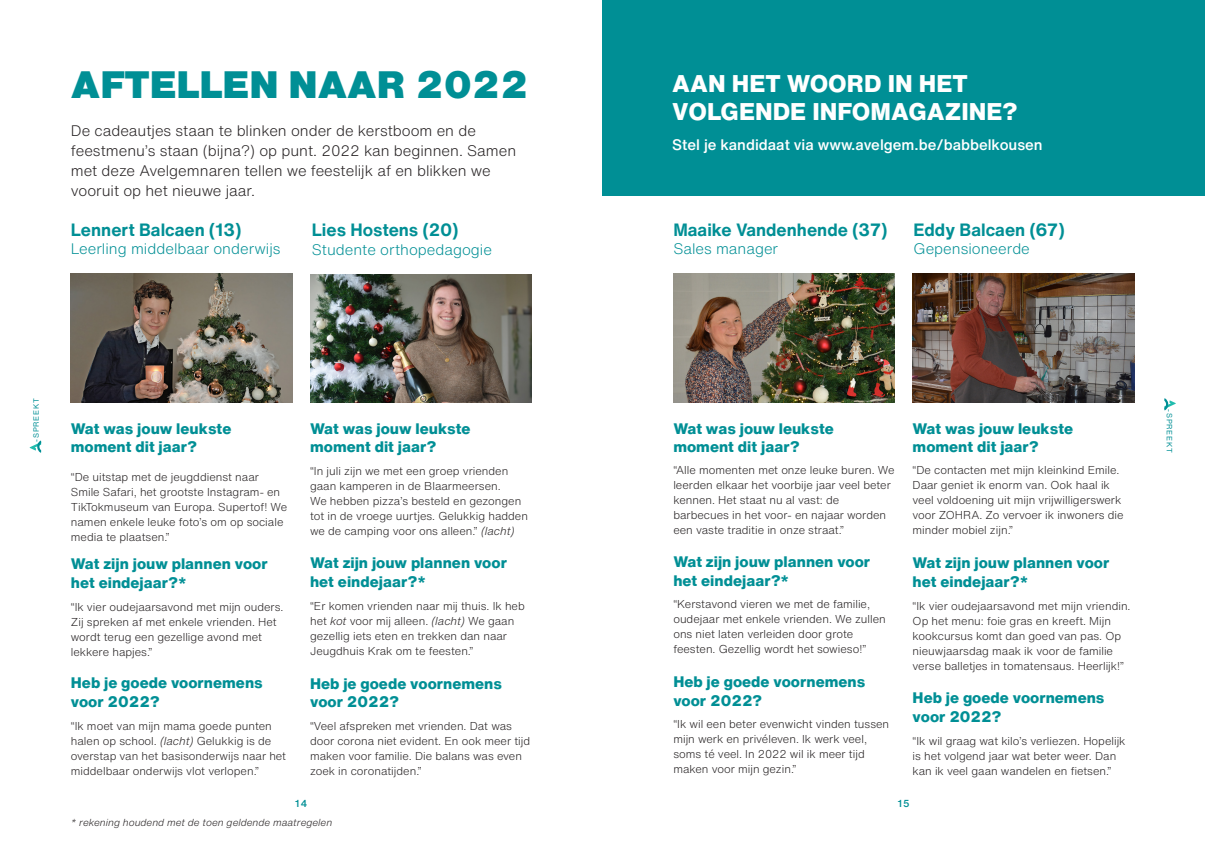
<style>
.page{position:relative;width:1205px;height:851px;background:#fff}
.page>*{position:absolute;margin:0;border:0;box-sizing:border-box;transform-origin:0 0}
.t1{font:900 37.5px "Helvetica Now Text";color:#008f95}
.t2{font:800 23.75px/28.5px "Helvetica Now Text";color:#fff}
.t3{font:700 17.5px "Helvetica Now Text";color:#008f95}
.t4{font:800 15px/18.8px "Helvetica Now Text";color:#008f95}
.t5{font:300 15px/20px "Helvetica Now Text";color:#231f20}
.t6{font:300 15px "Helvetica Now Text";color:#008f95}
.t7{font:500 15px "Helvetica Now Text";color:#fff}
.t8{font:300 11.25px/15px "Helvetica Now Text";color:#231f20}
.t9{font:italic 300 10px "Helvetica Now Text";color:#231f20}
.t10{font:500 10px "Helvetica Now Text";color:#008f95}
.t11{font:7.5px "Helvetica Now Text";letter-spacing:.1em;color:#008f95}
.s1{font-style:italic}
</style>
<div class="page">
<img style="left:673px;top:273px;width:222px;height:129px">
<img style="left:912px;top:273px;width:222px;height:129px">
<svg style="left:1164px;top:398px;width:11px;height:12px"></svg>
<div style="left:602px;top:0;width:603px;height:195px;background:#008f95"></div>
<img style="left:71px;top:273px;width:221px;height:129px">
<img style="left:310px;top:275px;width:222px;height:127px">
<svg style="left:30px;top:440px;width:11px;height:12px"></svg>
<p class="t1" style="left:71px;top:56px;width:459px">AFTELLEN NAAR 2022</p>
<p class="t5" style="left:71px;top:120px;width:447px">De cadeautjes staan te blinken onder de kerstboom en de feestmenu’s staan (bijna?) op punt. 2022 kan beginnen. Samen met deze Avelgemnaren tellen we feestelijk af en blikken we vooruit op het nieuwe jaar.</p>
<p class="t3" style="left:71px;top:216px;width:172px">Lennert Balcaen (13)</p>
<p class="t6" style="left:71px;top:237px;width:211px">Leerling middelbaar onderwijs</p>
<p class="t3" style="left:312px;top:216px;width:148px">Lies Hostens (20)</p>
<p class="t6" style="left:312px;top:238px;width:182px">Studente orthopedagogie</p>
<p class="t11" style="left:30px;top:441px;width:45px;rotate:-90deg">-SPREEKT</p>
<p class="t4" style="left:71px;top:419px;width:162px;line-height:18px">Wat was jouw leukste moment dit jaar?</p>
<p class="t8" style="left:71px;top:468px;width:218px">“De uitstap met de jeugddienst naar Smile Safari, het grootste Instagram- en TikTokmuseum van Europa. Supertof! We namen enkele leuke foto’s om op sociale media te plaatsen.”</p>
<p class="t4" style="left:71px;top:554px;width:198px">Wat zijn jouw plannen voor het eindejaar?*</p>
<p class="t8" style="left:71px;top:598px;width:214px">“Ik vier oudejaarsavond met mijn ouders.<br>Zij spreken af met enkele vrienden. Het wordt terug een gezellige avond met lekkere hapjes.”</p>
<p class="t4" style="left:71px;top:673px;width:193px">Heb je goede voornemens voor 2022?</p>
<p class="t8" style="left:71px;top:717px;width:217px">“Ik moet van mijn mama goede punten halen op school. <span class="s1">(lacht)</span> Gelukkig is de overstap van het basisonderwijs naar het middelbaar onderwijs vlot verlopen.”</p>
<p class="t4" style="left:310px;top:419px;width:162px;line-height:18px">Wat was jouw leukste moment dit jaar?</p>
<p class="t8" style="left:310px;top:462px;width:200px">“In juli zijn we met een groep vrienden gaan kamperen in de Blaarmeersen.</p>
<p class="t8" style="left:310px;top:492px;width:219px">We hebben pizza’s besteld en gezongen tot in de vroege uurtjes. Gelukkig hadden we de camping voor ons alleen.” <span class="s1">(lacht)</span></p>
<p class="t4" style="left:310px;top:553px;width:198px">Wat zijn jouw plannen voor het eindejaar?*</p>
<p class="t8" style="left:310px;top:597px;width:216px">“Er komen vrienden naar mij thuis. Ik heb het <span class="s1">kot</span> voor mij alleen. <span class="s1">(lacht)</span> We gaan gezellig iets eten en trekken dan naar Jeugdhuis Krak om te feesten.”</p>
<p class="t4" style="left:310px;top:673px;width:193px">Heb je goede voornemens voor 2022?</p>
<p class="t8" style="left:310px;top:717px;width:222px">“Veel afspreken met vrienden. Dat was door corona niet evident. En ook meer tijd maken voor familie. Die balans was even zoek in coronatijden.”</p>
<p class="t10" style="left:295px;top:795px;width:14px">14</p>
<p class="t9" style="left:71px;top:815px;width:263px">* rekening houdend met de toen geldende maatregelen</p>
<p class="t2" style="left:672px;top:68px;width:347px">AAN HET WOORD IN HET<br>VOLGENDE INFOMAGAZINE?</p>
<p class="t7" style="left:672px;top:134px;width:372px">Stel je kandidaat via www.avelgem.be/babbelkousen</p>
<p class="t3" style="left:673px;top:216px;width:216px">Maaike Vandenhende (37)</p>
<p class="t6" style="left:673px;top:237px;width:106px">Sales manager</p>
<p class="t3" style="left:913px;top:216px;width:153px">Eddy Balcaen (67)</p>
<p class="t6" style="left:913px;top:237px;width:118px">Gepensioneerde</p>
<p class="t4" style="left:673px;top:419px;width:162px;line-height:18px">Wat was jouw leukste moment dit jaar?</p>
<p class="t8" style="left:673px;top:462px;width:223px">“Alle momenten met onze leuke buren. We leerden elkaar het voorbije jaar veel beter kennen. Het staat nu al vast: de barbecues in het voor- en najaar worden een vaste traditie in onze straat.”</p>
<p class="t4" style="left:673px;top:552px;width:198px">Wat zijn jouw plannen voor het eindejaar?*</p>
<p class="t8" style="left:673px;top:596px;width:214px">“Kerstavond vieren we met de familie, oudejaar met enkele vrienden. We zullen ons niet laten verleiden door grote feesten. Gezellig wordt het sowieso!”</p>
<p class="t4" style="left:673px;top:672px;width:193px">Heb je goede voornemens voor 2022?</p>
<p class="t8" style="left:673px;top:716px;width:217px">“Ik wil een beter evenwicht vinden tussen mijn werk en privéleven. Ik werk veel, soms té veel. In 2022 wil ik meer tijd maken voor mijn gezin.”</p>
<p class="t4" style="left:912px;top:419px;width:162px;line-height:18px">Wat was jouw leukste moment dit jaar?</p>
<p class="t8" style="left:912px;top:462px;width:212px">“De contacten met mijn kleinkind Emile.<br>Daar geniet ik enorm van. Ook haal ik veel voldoening uit mijn vrijwilligerswerk voor ZOHRA. Zo vervoer ik inwoners die minder mobiel zijn.”</p>
<p class="t4" style="left:912px;top:553px;width:198px">Wat zijn jouw plannen voor het eindejaar?*</p>
<p class="t8" style="left:912px;top:597px;width:219px">“Ik vier oudejaarsavond met mijn vriendin.<br>Op het menu: foie gras en kreeft. Mijn kookcursus komt dan goed van pas. Op nieuwjaarsdag maak ik voor de familie verse balletjes in tomatensaus. Heerlijk!”</p>
<p class="t4" style="left:912px;top:688px;width:193px">Heb je goede voornemens voor 2022?</p>
<p class="t8" style="left:912px;top:732px;width:214px">“Ik wil graag wat kilo’s verliezen. Hopelijk is het volgend jaar wat beter weer. Dan kan ik veel gaan wandelen en fietsen.”</p>
<p class="t10" style="left:898px;top:795px;width:14px">15</p>
<p class="t11" style="left:1175px;top:409px;width:45px;rotate:90deg">-SPREEKT</p>
</div>
